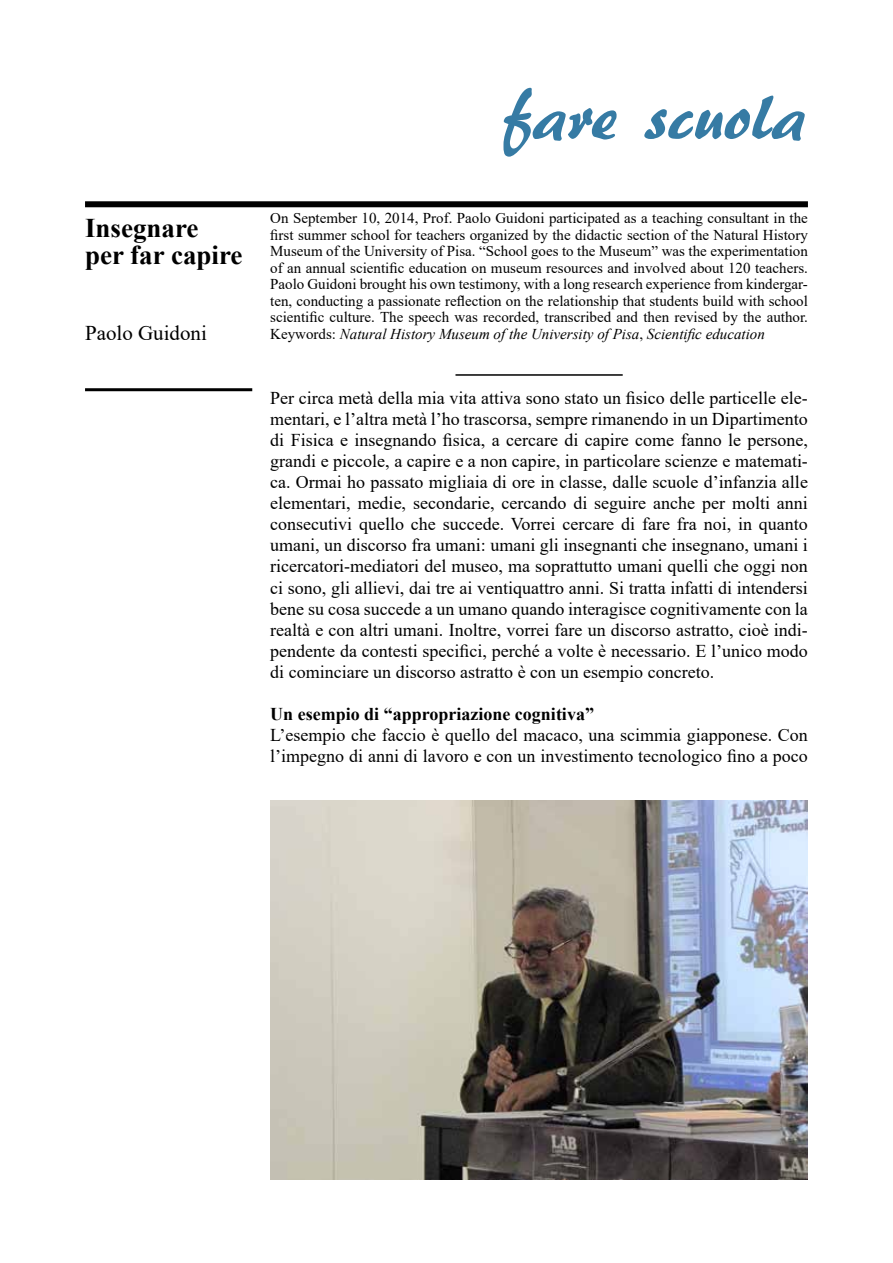
<style>
.page{position:relative;width:893px;height:1263px;background:#fff}
.page>*{position:absolute;margin:0;border:0;box-sizing:border-box;transform-origin:0 0}
.t1{font:72px "ARBERKLEY";color:#367ba4}
.t2{font:700 27px/27px "Times New Roman";color:#000}
.t3{font:21px "Times New Roman";color:#000}
.t4{font:18px/21px "Times New Roman";color:#000;text-align:justify}
.t5{font:700 18px "Times New Roman";color:#000}
.t6{font:15px/16.5px "Times New Roman";color:#000;text-align:justify}
.s1{font-style:italic}
</style>
<div class="page">
<div style="left:85px;top:201px;width:723px;height:6px;background:#000"></div>
<hr style="left:85px;top:388px;width:167px;height:3px;background:#000">
<hr style="left:455px;top:374px;width:168px;height:2px;background:#000">
<img style="left:270px;top:800px;width:538px;height:379px">
<h2 class="t2" style="left:85px;top:214px;width:159px">Insegnare per far capire</h2>
<p class="t3" style="left:85px;top:318px;width:123px">Paolo Guidoni</p>
<h1 class="t1" style="left:503px;top:71px;width:304px">fare scuola</h1>
<p class="t6" style="left:270px;top:209px;width:539px">On September 10, 2014, Prof. Paolo Guidoni participated as a teaching consultant in the first summer school for teachers organized by the didactic section of the Natural History Museum of the University of Pisa. “School goes to the Museum” was the experimentation of an annual scientific education on museum resources and involved about 120 teachers.<br>Paolo Guidoni brought his own testimony, with a long research experience from kindergar&shy;ten, conducting a passionate reflection on the relationship that students build with school scientific culture. The speech was recorded, transcribed and then revised by the author.<br>Keywords: <span class="s1">Natural History Museum of the University of Pisa</span>, <span class="s1">Scientific education</span></p>
<p class="t4" style="left:270px;top:387px;width:539px">Per circa metà della mia vita attiva sono stato un fisico delle particelle ele&shy;mentari, e l’altra metà l’ho trascorsa, sempre rimanendo in un Dipartimento di Fisica e insegnando fisica, a cercare di capire come fanno le persone, grandi e piccole, a capire e a non capire, in particolare scienze e matemati&shy;ca. Ormai ho passato migliaia di ore in classe, dalle scuole d’infanzia alle elementari, medie, secondarie, cercando di seguire anche per molti anni consecutivi quello che succede. Vorrei cercare di fare fra noi, in quanto umani, un discorso fra umani: umani gli insegnanti che insegnano, umani i ricercatori-mediatori del museo, ma soprattutto umani quelli che oggi non ci sono, gli allievi, dai tre ai ventiquattro anni. Si tratta infatti di intendersi bene su cosa succede a un umano quando interagisce cognitivamente con la realtà e con altri umani. Inoltre, vorrei fare un discorso astratto, cioè indi&shy;pendente da contesti specifici, perché a volte è necessario. E l’unico modo di cominciare un discorso astratto è con un esempio concreto.</p>
<p class="t5" style="left:270px;top:700px;width:325px">Un esempio di “appropriazione cognitiva”</p>
<p class="t4" style="left:270px;top:723px;width:539px">L’esempio che faccio è quello del macaco, una scimmia giapponese. Con l’impegno di anni di lavoro e con un investimento tecnologico fino a poco</p>
</div>
